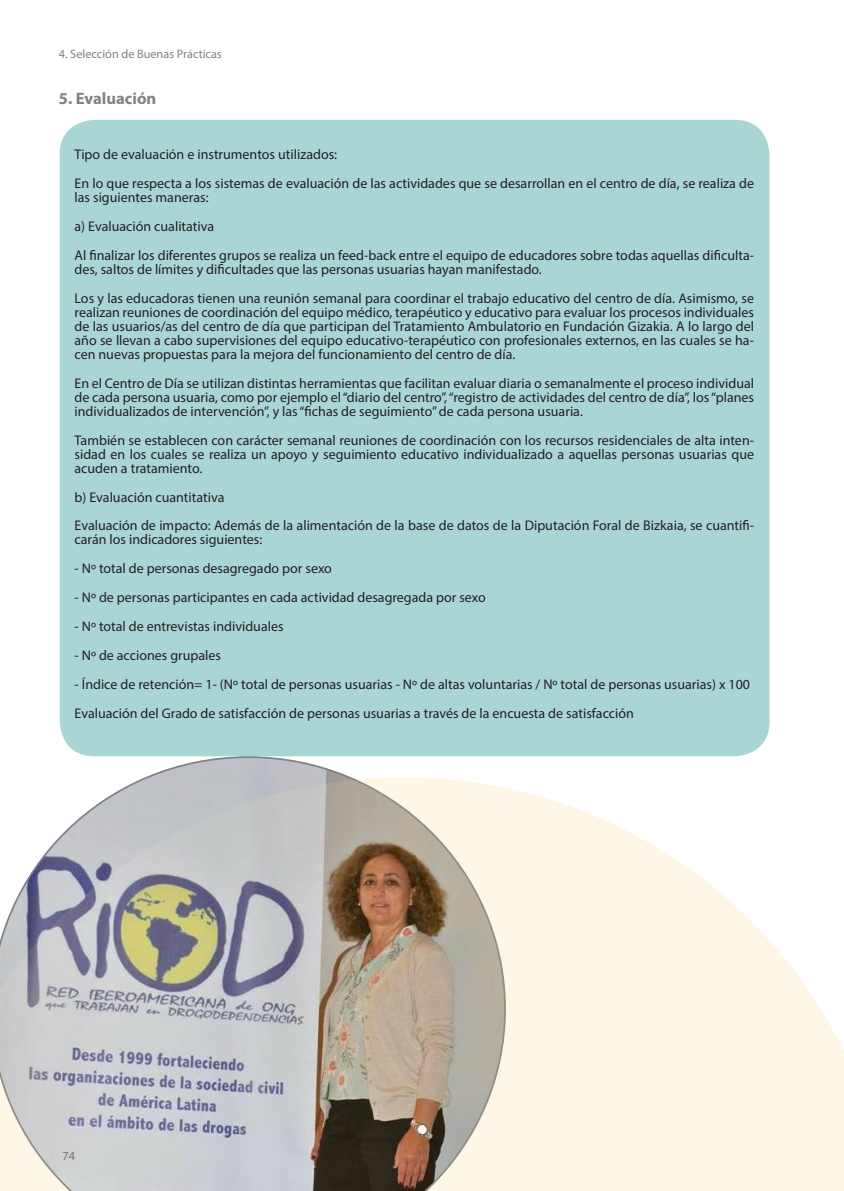
<style>
.page{position:relative;width:844px;height:1191px;background:#fff}
.page>*{position:absolute;margin:0;border:0;box-sizing:border-box;transform-origin:0 0}
.t1{font:700 16.62px "Myriad Pro";color:#808285}
.t2{font:14px/14px "Myriad Pro";color:#231f20}
.t3{font:12.25px "Myriad Pro";color:#808285}
</style>
<div class="page">
<div style="left:60px;top:120px;width:709px;height:636px;background:#aad5d5;border-radius:35px"></div>
<svg style="left:91px;top:756px;width:415px;height:21px"></svg>
<svg style="left:0;top:777px;width:843px;height:414px"></svg>
<p class="t3" style="left:59px;top:47px;width:164px">4. Selección de Buenas Prácticas</p>
<p class="t1" style="left:59px;top:88px;width:99px">5. Evaluación</p>
<p class="t2" style="left:75px;top:140px;width:680px;line-height:28.9px">Tipo de evaluación e instrumentos utilizados:<br>En lo que respecta a los sistemas de evaluación de las actividades que se desarrollan en el centro de día, se realiza de</p>
<p class="t2" style="left:75px;top:183px;width:680px;line-height:28.9px">las siguientes maneras:<br>a) Evaluación cualitativa<br>Al finalizar los diferentes grupos se realiza un feed-back entre el equipo de educadores sobre todas aquellas dificulta-</p>
<p class="t2" style="left:75px;top:254px;width:680px;line-height:28.9px">des, saltos de límites y dificultades que las personas usuarias hayan manifestado.<br>Los y las educadoras tienen una reunión semanal para coordinar el trabajo educativo del centro de día. Asimismo, se</p>
<p class="t2" style="left:75px;top:305px;width:681px;text-align:justify">realizan reuniones de coordinación del equipo médico, terapéutico y educativo para evaluar los procesos individuales de las usuarios/as del centro de día que participan del Tratamiento Ambulatorio en Fundación Gizakia. A lo largo del año se llevan a cabo supervisiones del equipo educativo-terapéutico con profesionales externos, en las cuales se ha&shy;cen nuevas propuestas para la mejora del funcionamiento del centro de día.</p>
<p class="t2" style="left:75px;top:376px;width:680px;text-align:justify">En el Centro de Día se utilizan distintas herramientas que facilitan evaluar diaria o semanalmente el proceso individual de cada persona usuaria, como por ejemplo el “diario del centro”, “registro de actividades del centro de día”, los “planes individualizados de intervención”, y las “fichas de seguimiento” de cada persona usuaria.</p>
<p class="t2" style="left:75px;top:433px;width:680px;text-align:justify">También se establecen con carácter semanal reuniones de coordinación con los recursos residenciales de alta inten&shy;sidad en los cuales se realiza un apoyo y seguimiento educativo individualizado a aquellas personas usuarias que acuden a tratamiento.</p>
<p class="t2" style="left:75px;top:482px;width:680px;line-height:28.9px">b) Evaluación cuantitativa<br>Evaluación de impacto: Además de la alimentación de la base de datos de la Diputación Foral de Bizkaia, se cuantifi-</p>
<p class="t2" style="left:75px;top:532px;width:189px">carán los indicadores siguientes:</p>
<p class="t2" style="left:75px;top:561px;width:259px">- Nº total de personas desagregado por sexo</p>
<p class="t2" style="left:75px;top:590px;width:412px">- Nº de personas participantes en cada actividad desagregada por sexo</p>
<p class="t2" style="left:75px;top:619px;width:210px">- Nº total de entrevistas individuales</p>
<p class="t2" style="left:75px;top:648px;width:148px">- Nº de acciones grupales</p>
<p class="t2" style="left:75px;top:669px;width:677px;line-height:28.9px">- Índice de retención= 1- (Nº total de personas usuarias - Nº de altas voluntarias / Nº total de personas usuarias) x 100<br>Evaluación del Grado de satisfacción de personas usuarias a través de la encuesta de satisfacción</p>
<p class="t3" style="left:63px;top:1148px;width:14px">74</p>
</div>
